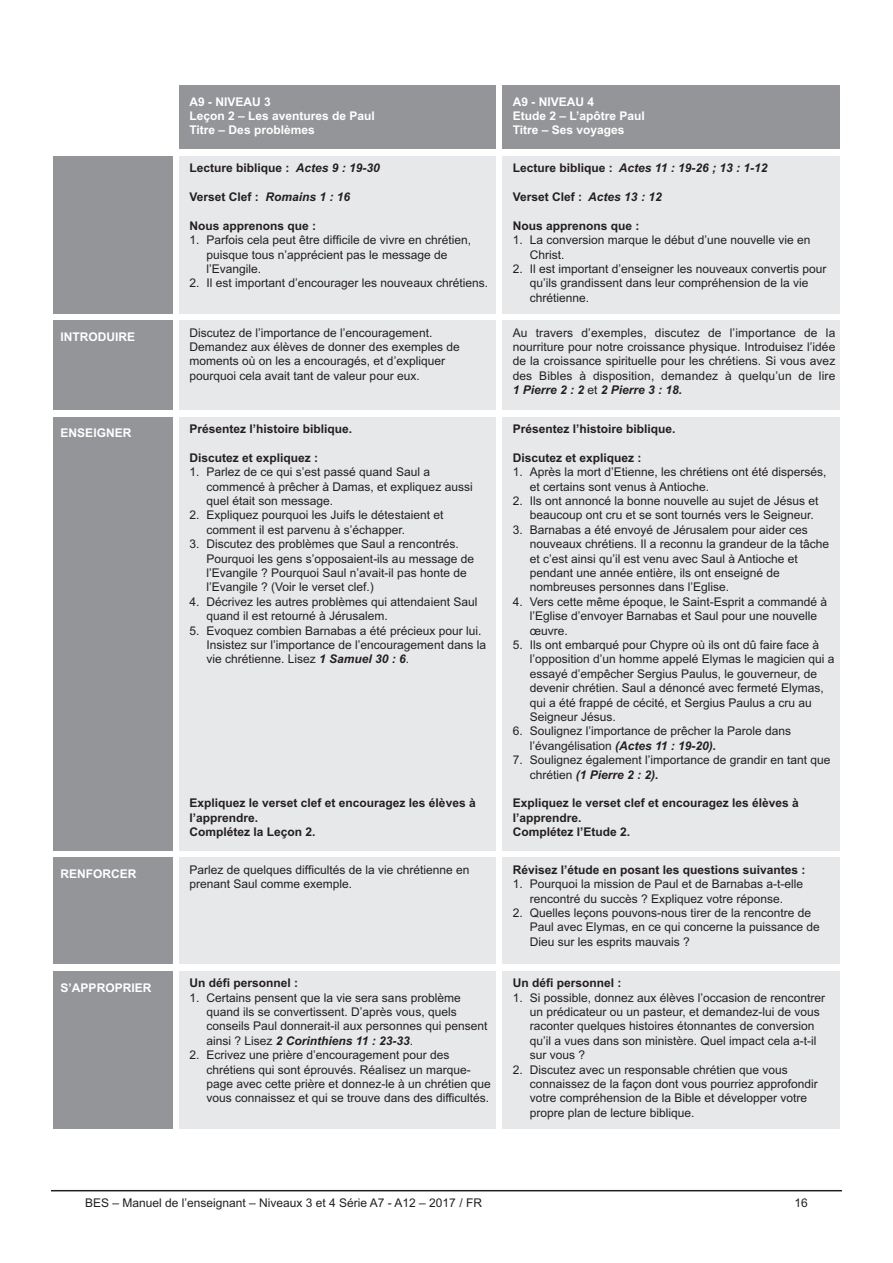
<style>
.page{position:relative;width:893px;height:1263px;background:#fff}
.page>*{position:absolute;margin:0;border:0;box-sizing:border-box;transform-origin:0 0}
.t1{font:12px/14.4px "Arial";color:#231f20}
.t2{font:700 12px/14.4px "Arial";color:#231f20}
.t3{font:700 12px/14.4px "Arial";color:#fff}
.t4{font:italic 700 12px "Arial";color:#231f20}
.s1{font-style:italic}
.s2{font-style:normal}
.s3{font-weight:700;font-style:italic}
</style>
<div class="page">
<div style="left:179px;top:85px;width:316px;height:64px;background:#939598"></div>
<div style="left:502px;top:85px;width:338px;height:64px;background:#939598"></div>
<div style="left:53px;top:156px;width:119px;height:157px;background:#939598"></div>
<div style="left:179px;top:156px;width:316px;height:157px;background:#e7e8e9"></div>
<div style="left:502px;top:156px;width:338px;height:157px;background:#e7e8e9"></div>
<div style="left:53px;top:320px;width:119px;height:90px;background:#939598"></div>
<div style="left:179px;top:320px;width:316px;height:90px;background:#e7e8e9"></div>
<div style="left:502px;top:320px;width:338px;height:90px;background:#e7e8e9"></div>
<div style="left:53px;top:417px;width:119px;height:433px;background:#939598"></div>
<div style="left:179px;top:417px;width:316px;height:433px;background:#e7e8e9"></div>
<div style="left:502px;top:417px;width:338px;height:433px;background:#e7e8e9"></div>
<div style="left:53px;top:857px;width:119px;height:107px;background:#939598"></div>
<div style="left:179px;top:857px;width:316px;height:107px;background:#e7e8e9"></div>
<div style="left:502px;top:857px;width:338px;height:107px;background:#e7e8e9"></div>
<div style="left:53px;top:971px;width:119px;height:157px;background:#939598"></div>
<div style="left:179px;top:971px;width:316px;height:157px;background:#e7e8e9"></div>
<div style="left:502px;top:971px;width:338px;height:157px;background:#e7e8e9"></div>
<hr style="left:51px;top:1190px;width:791px;height:1px;background:#231f20">
<p class="t3" style="left:190px;top:94px;width:187px">A9 - NIVEAU 3<br>Leçon 2 – Les aventures de Paul<br>Titre – Des problèmes</p>
<p class="t3" style="left:513px;top:94px;width:134px">A9 - NIVEAU 4<br>Etude 2 – L’apôtre Paul<br>Titre – Ses voyages</p>
<p class="t2" style="left:190px;top:161px;width:192px">Lecture biblique : <span class="s1">Actes 9 : 19-30</span></p>
<p class="t2" style="left:190px;top:190px;width:162px">Verset Clef : <span class="s1">Romains 1 : 16</span></p>
<p class="t2" style="left:190px;top:218px;width:128px">Nous apprenons que :</p>
<p class="t1" style="left:207px;top:233px;width:266px;text-indent:-17px">1. Parfois cela peut être difficile de vivre en chrétien, puisque tous n’apprécient pas le message de l’Evangile.</p>
<p class="t1" style="left:190px;top:276px;width:300px">2. Il est important d’encourager les nouveaux chrétiens.</p>
<p class="t4" style="left:513px;top:161px;width:256px"><span class="s2">Lecture biblique :</span> Actes 11 : 19-26 ; 13 : 1-12</p>
<p class="t2" style="left:513px;top:190px;width:150px">Verset Clef : <span class="s1">Actes 13 : 12</span></p>
<p class="t2" style="left:513px;top:218px;width:128px">Nous apprenons que :</p>
<p class="t1" style="left:530px;top:233px;width:282px;text-indent:-17px">1. La conversion marque le début d’une nouvelle vie en<br>Christ.</p>
<p class="t1" style="left:530px;top:262px;width:298px;text-indent:-17px">2. Il est important d’enseigner les nouveaux convertis pour qu’ils grandissent dans leur compréhension de la vie chrétienne.</p>
<p class="t3" style="left:61px;top:330px;width:76px">INTRODUIRE</p>
<p class="t1" style="left:190px;top:325px;width:272px">Discutez de l’importance de l’encouragement.<br>Demandez aux élèves de donner des exemples de moments où on les a encouragés, et d’expliquer pourquoi cela avait tant de valeur pour eux.</p>
<p class="t1" style="left:513px;top:325px;width:324px;text-align:justify">Au travers d’exemples, discutez de l’importance de la nourriture pour notre croissance physique. Introduisez l’idée de la croissance spirituelle pour les chrétiens. Si vous avez des Bibles à disposition, demandez à quelqu’un de lire <span class="s3">1 Pierre 2 : 2</span> et <span class="s3">2 Pierre 3 : 18.</span></p>
<p class="t3" style="left:61px;top:426px;width:72px">ENSEIGNER</p>
<p class="t2" style="left:190px;top:422px;width:164px">Présentez l’histoire biblique.</p>
<p class="t2" style="left:190px;top:450px;width:130px">Discutez et expliquez :</p>
<p class="t1" style="left:207px;top:465px;width:268px;text-indent:-17px">1. Parlez de ce qui s’est passé quand Saul a commencé à prêcher à Damas, et expliquez aussi quel était son message.</p>
<p class="t1" style="left:207px;top:508px;width:238px;text-indent:-17px">2. Expliquez pourquoi les Juifs le détestaient et comment il est parvenu à s’échapper.</p>
<p class="t1" style="left:207px;top:537px;width:269px;text-indent:-17px">3. Discutez des problèmes que Saul a rencontrés.<br>Pourquoi les gens s’opposaient-ils au message de l’Evangile ? Pourquoi Saul n’avait-il pas honte de l’Evangile ? (Voir le verset clef.)</p>
<p class="t1" style="left:207px;top:594px;width:272px;text-indent:-17px">4. Décrivez les autres problèmes qui attendaient Saul quand il est retourné à Jérusalem.</p>
<p class="t1" style="left:207px;top:623px;width:281px;text-indent:-17px">5. Evoquez combien Barnabas a été précieux pour lui.<br>Insistez sur l’importance de l’encouragement dans la vie chrétienne. Lisez <span class="s3">1 Samuel 30 : 6</span>.</p>
<p class="t2" style="left:513px;top:422px;width:164px">Présentez l’histoire biblique.</p>
<p class="t2" style="left:513px;top:450px;width:130px">Discutez et expliquez :</p>
<p class="t1" style="left:530px;top:465px;width:298px;text-indent:-17px">1. Après la mort d’Etienne, les chrétiens ont été dispersés, et certains sont venus à Antioche.</p>
<p class="t1" style="left:530px;top:494px;width:290px;text-indent:-17px">2. Ils ont annoncé la bonne nouvelle au sujet de Jésus et beaucoup ont cru et se sont tournés vers le Seigneur.</p>
<p class="t1" style="left:530px;top:522px;width:301px;text-indent:-17px">3. Barnabas a été envoyé de Jérusalem pour aider ces nouveaux chrétiens. Il a reconnu la grandeur de la tâche et c’est ainsi qu’il est venu avec Saul à Antioche et pendant une année entière, ils ont enseigné de nombreuses personnes dans l’Eglise.</p>
<p class="t1" style="left:530px;top:594px;width:299px;text-indent:-17px">4. Vers cette même époque, le Saint-Esprit a commandé à l’Eglise d’envoyer Barnabas et Saul pour une nouvelle œuvre.</p>
<p class="t1" style="left:530px;top:638px;width:306px;text-indent:-17px">5. Ils ont embarqué pour Chypre où ils ont dû faire face à l’opposition d’un homme appelé Elymas le magicien qui a essayé d’empêcher Sergius Paulus, le gouverneur, de devenir chrétien. Saul a dénoncé avec fermeté Elymas, qui a été frappé de cécité, et Sergius Paulus a cru au Seigneur Jésus.</p>
<p class="t1" style="left:530px;top:724px;width:263px;text-indent:-17px">6. Soulignez l’importance de prêcher la Parole dans l’évangélisation <span class="s3">(Actes 11 : 19-20).</span></p>
<p class="t1" style="left:530px;top:753px;width:302px;text-indent:-17px">7. Soulignez également l’importance de grandir en tant que chrétien <span class="s3">(1 Pierre 2 : 2).</span></p>
<p class="t2" style="left:513px;top:796px;width:288px">Expliquez le verset clef et encouragez les élèves à l’apprendre.<br>Complétez l’Etude 2.</p>
<p class="t2" style="left:190px;top:796px;width:288px">Expliquez le verset clef et encouragez les élèves à l’apprendre.<br>Complétez la Leçon 2.</p>
<p class="t3" style="left:61px;top:867px;width:77px">RENFORCER</p>
<p class="t1" style="left:190px;top:862px;width:281px">Parlez de quelques difficultés de la vie chrétienne en prenant Saul comme exemple.</p>
<p class="t2" style="left:513px;top:862px;width:294px">Révisez l’étude en posant les questions suivantes :</p>
<p class="t1" style="left:513px;top:877px;width:292px;text-align:center">1. Pourquoi la mission de Paul et de Barnabas a-t-elle rencontré du succès ? Expliquez votre réponse.</p>
<p class="t1" style="left:530px;top:906px;width:292px;text-indent:-17px">2. Quelles leçons pouvons-nous tirer de la rencontre de<br>Paul avec Elymas, en ce qui concerne la puissance de<br>Dieu sur les esprits mauvais ?</p>
<p class="t3" style="left:61px;top:980px;width:92px">S’APPROPRIER</p>
<p class="t2" style="left:190px;top:976px;width:110px">Un défi personnel :</p>
<p class="t1" style="left:207px;top:990px;width:282px;text-indent:-17px">1. Certains pensent que la vie sera sans problème quand ils se convertissent. D’après vous, quels conseils Paul donnerait-il aux personnes qui pensent ainsi ? Lisez <span class="s3">2 Corinthiens 11 : 23-33</span>.</p>
<p class="t1" style="left:207px;top:1048px;width:286px;text-indent:-17px">2. Ecrivez une prière d’encouragement pour des chrétiens qui sont éprouvés. Réalisez un marque&shy;page avec cette prière et donnez-le à un chrétien que vous connaissez et qui se trouve dans des difficultés.</p>
<p class="t2" style="left:513px;top:976px;width:110px">Un défi personnel :</p>
<p class="t1" style="left:530px;top:990px;width:297px;text-indent:-17px">1. Si possible, donnez aux élèves l’occasion de rencontrer un prédicateur ou un pasteur, et demandez-lui de vous raconter quelques histoires étonnantes de conversion qu’il a vues dans son ministère. Quel impact cela a-t-il sur vous ?</p>
<p class="t1" style="left:530px;top:1062px;width:290px;text-indent:-17px">2. Discutez avec un responsable chrétien que vous connaissez de la façon dont vous pourriez approfondir votre compréhension de la Bible et développer votre propre plan de lecture biblique.</p>
<p class="t1" style="left:85px;top:1195px;width:398px">BES – Manuel de l’enseignant – Niveaux 3 et 4 Série A7 - A12 – 2017 / FR</p>
<p class="t1" style="left:795px;top:1195px;width:15px">16</p>
</div>
